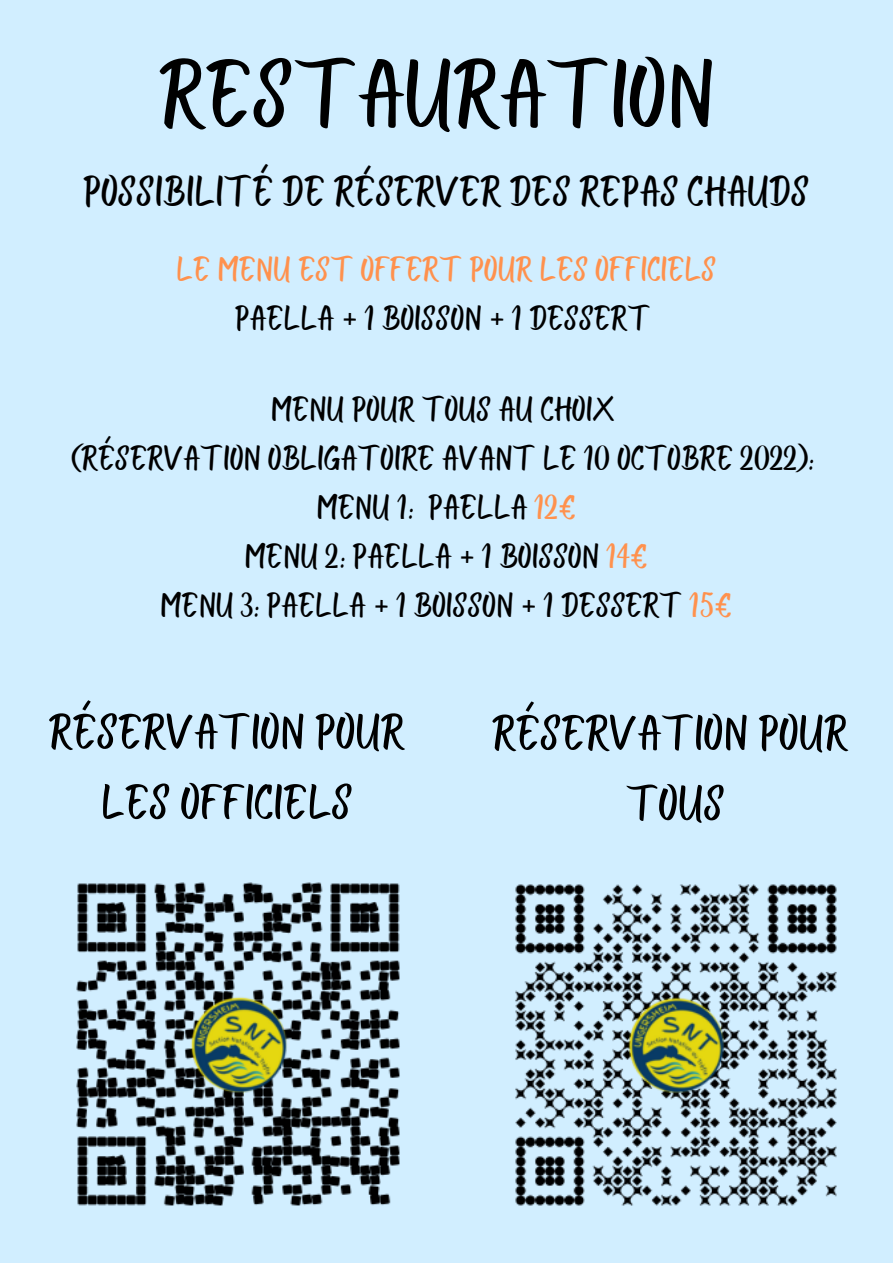
<style>
.page{position:relative;width:893px;height:1263px;background:#d1eeff}
.page>*{position:absolute;margin:0;border:0;box-sizing:border-box;transform-origin:0 0}
.t1{font:97.5px "Bright Sunshine Cap";color:#000}
.t2{font:50.25px/70.3px "Bright Sunshine Cap";color:#000;text-align:center}
.t3{font:43.5px "Bright Sunshine Cap";color:#000}
.t4{font:35.25px/48.9px "Bright Sunshine Cap";color:#000;text-align:center}
.t5{font:35.25px "Bright Sunshine Cap";color:#ff914d}
.s1{color:#ff914d}
</style>
<div class="page">
<img style="left:76px;top:882px;width:324px;height:324px">
<img style="left:515px;top:884px;width:322px;height:322px">
<h1 class="t1" style="left:160px;top:28px;width:556px">RESTAURATION</h1>
<p class="t3" style="left:84px;top:162px;width:727px">POSSIBILITÉ DE RÉSERVER DES REPAS CHAUDS</p>
<p class="t5" style="left:177px;top:245px;width:541px">LE MENU EST OFFERT POUR LES OFFICIELS</p>
<p class="t4" style="left:235px;top:291px;width:417px">PAELLA + 1 BOISSON + 1 DESSERT</p>
<p class="t4" style="left:72px;top:383px;width:744px">MENU POUR TOUS AU CHOIX<br>(RÉSERVATION OBLIGATOIRE AVANT LE 10 OCTOBRE 2022):<br>MENU 1: PAELLA <span class="s1">12€<br></span>MENU 2: PAELLA + 1 BOISSON <span class="s1">14€<br></span>MENU 3: PAELLA + 1 BOISSON + 1 DESSERT <span class="s1">15€</span></p>
<h2 class="t2" style="left:49px;top:694px;width:357px">RÉSERVATION POUR<br>LES OFFICIELS</h2>
<h2 class="t2" style="left:493px;top:695px;width:357px">RÉSERVATION POUR<br>TOUS</h2>
</div>
